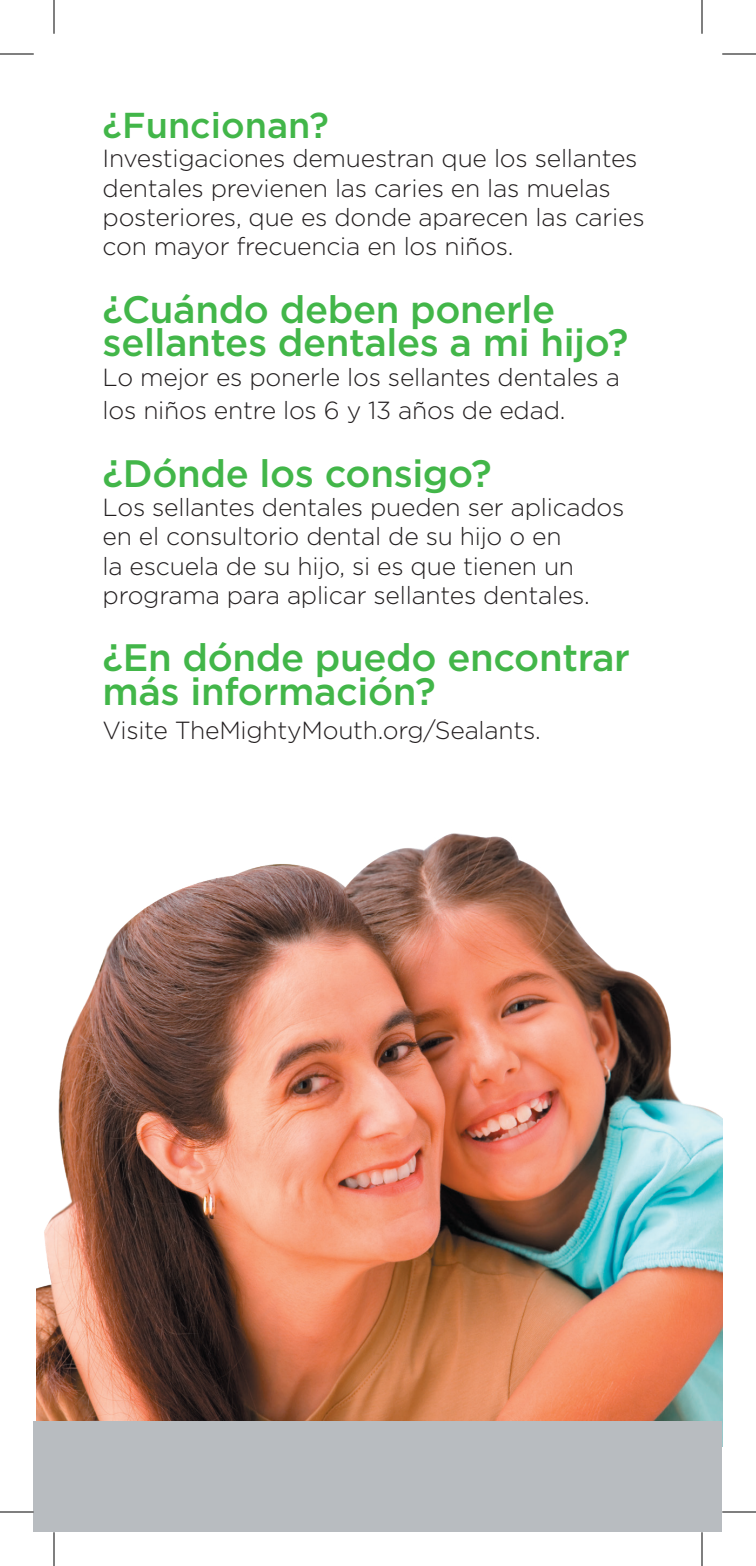
<style>
.page{position:relative;width:756px;height:1566px;background:#fff}
.page>*{position:absolute;margin:0;border:0;box-sizing:border-box;transform-origin:0 0}
.t1{font:500 38.25px/33.8px "Gotham";letter-spacing:-.01em;color:#42b649}
.t2{font:500 36px "Gotham";color:#42b649}
.t3{font:300 24.75px/29.2px "Gotham";letter-spacing:-.01em;color:#231f20}
</style>
<div class="page">
<img style="left:37px;top:833px;width:685px;height:588px">
<div style="left:34px;top:1421px;width:688px;height:111px;background:#b8bcc0"></div>
<hr style="left:0;top:54px;width:34px;height:1px;background:#000">
<hr style="left:722px;top:54px;width:34px;height:1px;background:#000">
<hr style="left:0;top:1512px;width:34px;height:1px;background:#000">
<hr style="left:722px;top:1512px;width:34px;height:1px;background:#000">
<hr style="left:54px;top:0;width:1px;height:34px;background:#000">
<hr style="left:54px;top:1532px;width:1px;height:34px;background:#000">
<hr style="left:702px;top:0;width:1px;height:34px;background:#000">
<hr style="left:702px;top:1532px;width:1px;height:34px;background:#000">
<h2 class="t2" style="left:103px;top:105px;width:228px">¿Funcionan?</h2>
<p class="t3" style="left:103px;top:143px;width:544px">Investigaciones demuestran que los sellantes dentales previenen las caries en las muelas posteriores, que es donde aparecen las caries con mayor frecuencia en los niños.</p>
<h1 class="t1" style="left:103px;top:291px;width:527px">¿Cuándo deben ponerle sellantes dentales a mi hijo?</h1>
<p class="t3" style="left:103px;top:359px;width:519px;line-height:33.8px">Lo mejor es ponerle los sellantes dentales a los niños entre los 6 y 13 años de edad.</p>
<h1 class="t1" style="left:103px;top:456px;width:391px">¿Dónde los consigo?</h1>
<p class="t3" style="left:103px;top:492px;width:523px">Los sellantes dentales pueden ser aplicados en el consultorio dental de su hijo o en<br>la escuela de su hijo, si es que tienen un programa para aplicar sellantes dentales.</p>
<h1 class="t1" style="left:103px;top:640px;width:529px">¿En dónde puedo encontrar más información?</h1>
<p class="t3" style="left:103px;top:715px;width:440px">Visite TheMightyMouth.org/Sealants.</p>
</div>
